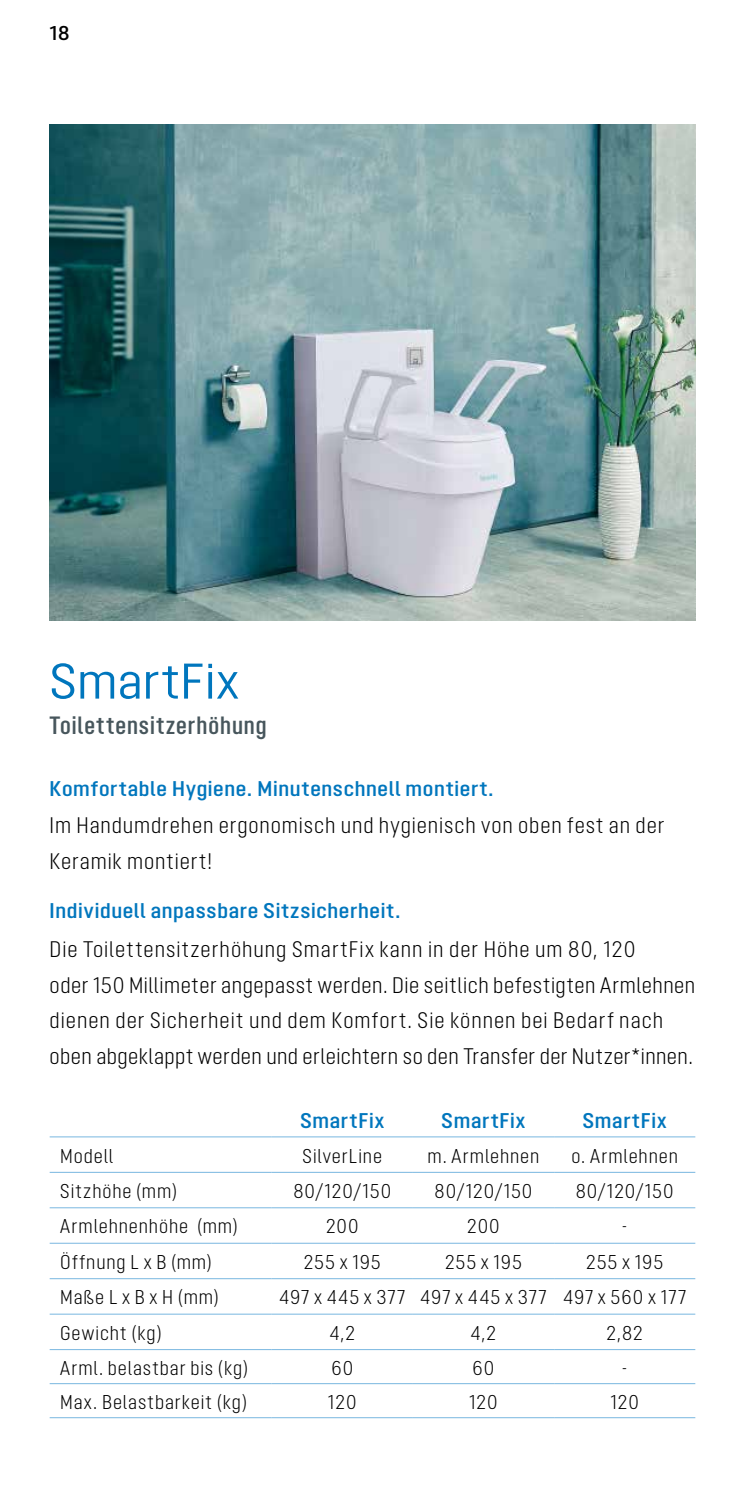
<style>
.page{position:relative;width:745px;height:1489px;background:#fff}
.page>*{position:absolute;margin:0;border:0;box-sizing:border-box;transform-origin:0 0}
.t1{font:50px "Opinion Pro";color:#0076bd}
.t2{font:600 25px "Opinion Pro Condensed";letter-spacing:.04em;color:#47565c}
.t3{font:300 22.5px/35.5px "Opinion Pro Condensed";letter-spacing:.04em;color:#000}
.t4{font:600 21.25px "Opinion Pro";letter-spacing:.03em;color:#0076bd}
.t5{font:300 20px "Opinion Pro Condensed";letter-spacing:.045em;color:#000}
.t6{font:600 20px "Opinion Pro";color:#000}
</style>
<div class="page">
<hr style="left:50px;top:1136px;width:221px;height:1px;background:#79b7e0">
<hr style="left:271px;top:1136px;width:141px;height:1px;background:#79b7e0">
<hr style="left:412px;top:1136px;width:141px;height:1px;background:#79b7e0">
<hr style="left:553px;top:1136px;width:141px;height:1px;background:#79b7e0">
<hr style="left:50px;top:1171px;width:221px;height:1px;background:#79b7e0">
<hr style="left:271px;top:1171px;width:141px;height:1px;background:#79b7e0">
<hr style="left:412px;top:1171px;width:141px;height:1px;background:#79b7e0">
<hr style="left:553px;top:1171px;width:141px;height:1px;background:#79b7e0">
<hr style="left:50px;top:1207px;width:221px;height:1px;background:#79b7e0">
<hr style="left:271px;top:1207px;width:141px;height:1px;background:#79b7e0">
<hr style="left:412px;top:1207px;width:141px;height:1px;background:#79b7e0">
<hr style="left:553px;top:1207px;width:141px;height:1px;background:#79b7e0">
<hr style="left:50px;top:1242px;width:221px;height:1px;background:#79b7e0">
<hr style="left:271px;top:1242px;width:141px;height:1px;background:#79b7e0">
<hr style="left:412px;top:1242px;width:141px;height:1px;background:#79b7e0">
<hr style="left:553px;top:1242px;width:141px;height:1px;background:#79b7e0">
<hr style="left:50px;top:1278px;width:221px;height:1px;background:#79b7e0">
<hr style="left:271px;top:1278px;width:141px;height:1px;background:#79b7e0">
<hr style="left:412px;top:1278px;width:141px;height:1px;background:#79b7e0">
<hr style="left:553px;top:1278px;width:141px;height:1px;background:#79b7e0">
<hr style="left:50px;top:1313px;width:221px;height:1px;background:#79b7e0">
<hr style="left:271px;top:1313px;width:141px;height:1px;background:#79b7e0">
<hr style="left:412px;top:1313px;width:141px;height:1px;background:#79b7e0">
<hr style="left:553px;top:1313px;width:141px;height:1px;background:#79b7e0">
<hr style="left:50px;top:1348px;width:221px;height:1px;background:#79b7e0">
<hr style="left:271px;top:1348px;width:141px;height:1px;background:#79b7e0">
<hr style="left:412px;top:1348px;width:141px;height:1px;background:#79b7e0">
<hr style="left:553px;top:1348px;width:141px;height:1px;background:#79b7e0">
<hr style="left:50px;top:1382px;width:221px;height:1px;background:#79b7e0">
<hr style="left:271px;top:1382px;width:141px;height:1px;background:#79b7e0">
<hr style="left:412px;top:1382px;width:141px;height:1px;background:#79b7e0">
<hr style="left:553px;top:1382px;width:141px;height:1px;background:#79b7e0">
<hr style="left:50px;top:1417px;width:221px;height:1px;background:#79b7e0">
<hr style="left:271px;top:1417px;width:141px;height:1px;background:#79b7e0">
<hr style="left:412px;top:1417px;width:141px;height:1px;background:#79b7e0">
<hr style="left:553px;top:1417px;width:141px;height:1px;background:#79b7e0">
<img style="left:50px;top:124px;width:644px;height:496px">
<p class="t6" style="left:50px;top:21px;width:21px">18</p>
<h1 class="t1" style="left:50px;top:652px;width:191px">SmartFix</h1>
<p class="t2" style="left:50px;top:710px;width:218px">Toilettensitzerhöhung</p>
<p class="t4" style="left:50px;top:776px;width:445px">Komfortable Hygiene. Minutenschnell montiert.</p>
<p class="t3" style="left:50px;top:807px;width:615px">Im Handumdrehen ergonomisch und hygienisch von oben fest an der<br>Keramik montiert!</p>
<p class="t4" style="left:50px;top:898px;width:352px">Individuell anpassbare Sitzsicherheit.</p>
<p class="t3" style="left:50px;top:931px;width:646px">Die Toilettensitzerhöhung SmartFix kann in der Höhe um 80, 120<br>oder 150 Millimeter angepasst werden. Die seitlich befestigten Armlehnen dienen der Sicherheit und dem Komfort. Sie können bei Bedarf nach oben abgeklappt werden und erleichtern so den Transfer der Nutzer*innen.</p>
<p class="t4" style="left:300px;top:1107px;width:85px">SmartFix</p>
<p class="t4" style="left:441px;top:1107px;width:85px">SmartFix</p>
<p class="t4" style="left:582px;top:1107px;width:85px">SmartFix</p>
<p class="t5" style="left:60px;top:1144px;width:54px">Modell</p>
<p class="t5" style="left:302px;top:1144px;width:81px">SilverLine</p>
<p class="t5" style="left:427px;top:1144px;width:113px">m. Armlehnen</p>
<p class="t5" style="left:571px;top:1144px;width:108px">o. Armlehnen</p>
<p class="t5" style="left:60px;top:1179px;width:118px">Sitzhöhe (mm)</p>
<p class="t5" style="left:293px;top:1179px;width:99px">80/120/150</p>
<p class="t5" style="left:434px;top:1179px;width:99px">80/120/150</p>
<p class="t5" style="left:575px;top:1179px;width:99px">80/120/150</p>
<p class="t5" style="left:60px;top:1214px;width:179px">Armlehnenhöhe (mm)</p>
<p class="t5" style="left:326px;top:1214px;width:34px">200</p>
<p class="t5" style="left:467px;top:1214px;width:34px">200</p>
<p class="t5" style="left:621px;top:1214px;width:7px">-</p>
<p class="t5" style="left:60px;top:1250px;width:153px">Öffnung L x B (mm)</p>
<p class="t5" style="left:303px;top:1250px;width:78px">255 x 195</p>
<p class="t5" style="left:445px;top:1250px;width:78px">255 x 195</p>
<p class="t5" style="left:586px;top:1250px;width:78px">255 x 195</p>
<p class="t5" style="left:60px;top:1285px;width:160px">Maße L x B x H (mm)</p>
<p class="t5" style="left:279px;top:1285px;width:408px">497 x 445 x 377 497 x 445 x 377 497 x 560 x 177</p>
<p class="t5" style="left:60px;top:1321px;width:103px">Gewicht (kg)</p>
<p class="t5" style="left:329px;top:1321px;width:27px">4,2</p>
<p class="t5" style="left:470px;top:1321px;width:27px">4,2</p>
<p class="t5" style="left:606px;top:1321px;width:38px">2,82</p>
<p class="t5" style="left:60px;top:1356px;width:189px">Arml. belastbar bis (kg)</p>
<p class="t5" style="left:331px;top:1356px;width:23px">60</p>
<p class="t5" style="left:472px;top:1356px;width:23px">60</p>
<p class="t5" style="left:621px;top:1356px;width:7px">-</p>
<p class="t5" style="left:60px;top:1390px;width:188px">Max. Belastbarkeit (kg)</p>
<p class="t5" style="left:328px;top:1390px;width:30px">120</p>
<p class="t5" style="left:469px;top:1390px;width:30px">120</p>
<p class="t5" style="left:610px;top:1390px;width:30px">120</p>
</div>
